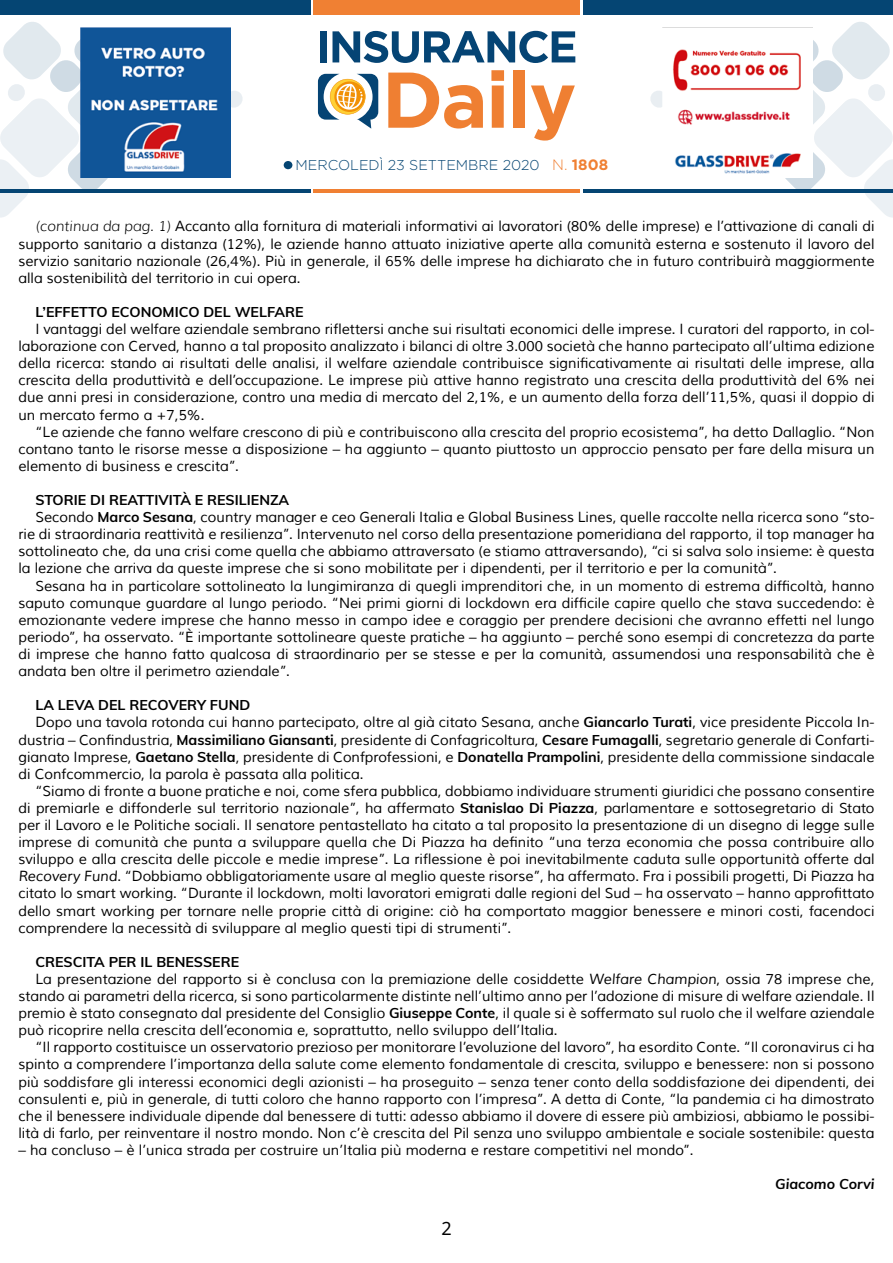
<style>
.page{position:relative;width:893px;height:1263px;background:#fff}
.page>*{position:absolute;margin:0;border:0;box-sizing:border-box;transform-origin:0 0}
.t1{font:18px "Noto Sans";color:#000}
.t2{font:14.25px/17.1px "Muli";color:#000;text-align:justify}
.t3{font:700 14.25px "Muli";color:#000}
.t4{font:300 14.25px "Gotham";color:#054573}
.t5{font:italic 700 14.25px "Muli";color:#000}
.s1{font-size:15px;color:#f08033}
.s2{font-weight:700;font-size:15px;color:#f08033}
.s3{font-weight:300;font-style:italic}
.s4{font-weight:700}
.s5{font-style:italic}
</style>
<div class="page">
<div style="left:583px;top:0;width:310px;height:15px;background:#054573"></div>
<div style="left:314px;top:0;width:266px;height:15px;background:#f08033"></div>
<hr style="left:583px;top:189px;width:310px;height:3px;background:#054573">
<hr style="left:314px;top:189px;width:266px;height:3px;background:#f08033">
<svg style="left:650px;top:91px;width:12px;height:17px"></svg>
<svg style="left:230px;top:90px;width:13px;height:18px"></svg>
<svg style="left:693px;top:22px;width:200px;height:196px"></svg>
<svg style="left:0;top:22px;width:200px;height:196px"></svg>
<svg style="left:318px;top:74px;width:60px;height:55px"></svg>
<svg style="left:388px;top:73px;width:95px;height:56px"></svg>
<svg style="left:491px;top:70px;width:13px;height:58px"></svg>
<div style="left:513px;top:70px;width:12px;height:58px;background:#ef7f32"></div>
<svg style="left:531px;top:85px;width:44px;height:56px"></svg>
<div style="left:320px;top:31px;width:7px;height:31px;background:#054474"></div>
<svg style="left:332px;top:31px;width:243px;height:32px"></svg>
<hr style="left:0;top:189px;width:310px;height:3px;background:#054573">
<div style="left:0;top:0;width:310px;height:15px;background:#054573"></div>
<div style="left:284px;top:161px;width:8px;height:8px;background:#054573;border-radius:50%"></div>
<img style="left:663px;top:27px;width:150px;height:150px">
<img style="left:80px;top:27px;width:150px;height:150px">
<p class="t4" style="left:296px;top:157px;width:314px">MERCOLEDÌ 23 SETTEMBRE 2020 <span class="s1">N.</span> <span class="s2">1808</span></p>
<p class="t2" style="left:18px;top:218px;width:858px;text-indent:17px"><span class="s3">(continua da pag. 1)</span> Accanto alla fornitura di materiali informativi ai lavoratori (80% delle imprese) e l’attivazione di canali di supporto sanitario a distanza (12%), le aziende hanno attuato iniziative aperte alla comunità esterna e sostenuto il lavoro del servizio sanitario nazionale (26,4%). Più in generale, il 65% delle imprese ha dichiarato che in futuro contribuirà maggiormente alla sostenibilità del territorio in cui opera.</p>
<p class="t3" style="left:35px;top:301px;width:270px">L’EFFETTO ECONOMICO DEL WELFARE</p>
<p class="t2" style="left:18px;top:321px;width:858px;text-indent:17px">I vantaggi del welfare aziendale sembrano riflettersi anche sui risultati economici delle imprese. I curatori del rapporto, in col&shy;laborazione con Cerved, hanno a tal proposito analizzato i bilanci di oltre 3.000 società che hanno partecipato all’ultima edizione della ricerca: stando ai risultati delle analisi, il welfare aziendale contribuisce significativamente ai risultati delle imprese, alla crescita della produttività e dell’occupazione. Le imprese più attive hanno registrato una crescita della produttività del 6% nei due anni presi in considerazione, contro una media di mercato del 2,1%, e un aumento della forza dell’11,5%, quasi il doppio di un mercato fermo a +7,5%.</p>
<p class="t2" style="left:18px;top:423px;width:858px;text-indent:17px">“Le aziende che fanno welfare crescono di più e contribuiscono alla crescita del proprio ecosistema”, ha detto Dallaglio. “Non contano tanto le risorse messe a disposizione – ha aggiunto – quanto piuttosto un approccio pensato per fare della misura un elemento di business e crescita”.</p>
<p class="t3" style="left:35px;top:489px;width:255px">STORIE DI REATTIVITÀ E RESILIENZA</p>
<p class="t2" style="left:35px;top:509px;width:841px">Secondo <span class="s4">Marco Sesana</span>, country manager e ceo Generali Italia e Global Business Lines, quelle raccolte nella ricerca sono “sto-</p>
<p class="t2" style="left:18px;top:526px;width:858px">rie di straordinaria reattività e resilienza”. Intervenuto nel corso della presentazione pomeridiana del rapporto, il top manager ha</p>
<p class="t2" style="left:18px;top:543px;width:858px">sottolineato che, da una crisi come quella che abbiamo attraversato (e stiamo attraversando), “ci si salva solo insieme: è questa</p>
<p class="t2" style="left:18px;top:560px;width:760px">la lezione che arriva da queste imprese che si sono mobilitate per i dipendenti, per il territorio e per la comunità”.</p>
<p class="t2" style="left:35px;top:577px;width:841px">Sesana ha in particolare sottolineato la lungimiranza di quegli imprenditori che, in un momento di estrema difficoltà, hanno</p>
<p class="t2" style="left:18px;top:594px;width:858px">saputo comunque guardare al lungo periodo. “Nei primi giorni di lockdown era difficile capire quello che stava succedendo: è</p>
<p class="t2" style="left:18px;top:612px;width:858px">emozionante vedere imprese che hanno messo in campo idee e coraggio per prendere decisioni che avranno effetti nel lungo</p>
<p class="t2" style="left:18px;top:629px;width:858px">periodo”, ha osservato. “È importante sottolineare queste pratiche – ha aggiunto – perché sono esempi di concretezza da parte</p>
<p class="t2" style="left:18px;top:646px;width:858px">di imprese che hanno fatto qualcosa di straordinario per se stesse e per la comunità, assumendosi una responsabilità che è</p>
<p class="t2" style="left:18px;top:663px;width:273px">andata ben oltre il perimetro aziendale”.</p>
<p class="t3" style="left:35px;top:695px;width:216px">LA LEVA DEL RECOVERY FUND</p>
<p class="t2" style="left:35px;top:714px;width:841px">Dopo una tavola rotonda cui hanno partecipato, oltre al già citato Sesana, anche <span class="s4">Giancarlo Turati</span>, vice presidente Piccola In-</p>
<p class="t2" style="left:18px;top:731px;width:858px">dustria – Confindustria, <span class="s4">Massimiliano Giansanti</span>, presidente di Confagricoltura, <span class="s4">Cesare Fumagalli</span>, segretario generale di Confarti-</p>
<p class="t2" style="left:18px;top:748px;width:858px">gianato Imprese, <span class="s4">Gaetano Stella</span>, presidente di Confprofessioni, e <span class="s4">Donatella Prampolini</span>, presidente della commissione sindacale</p>
<p class="t2" style="left:18px;top:765px;width:347px">di Confcommercio, la parola è passata alla politica.</p>
<p class="t2" style="left:35px;top:783px;width:841px">“Siamo di fronte a buone pratiche e noi, come sfera pubblica, dobbiamo individuare strumenti giuridici che possano consentire</p>
<p class="t2" style="left:18px;top:800px;width:858px">di premiarle e diffonderle sul territorio nazionale”, ha affermato <span class="s4">Stanislao Di Piazza</span>, parlamentare e sottosegretario di Stato</p>
<p class="t2" style="left:18px;top:817px;width:858px">per il Lavoro e le Politiche sociali. Il senatore pentastellato ha citato a tal proposito la presentazione di un disegno di legge sulle</p>
<p class="t2" style="left:18px;top:834px;width:858px">imprese di comunità che punta a sviluppare quella che Di Piazza ha definito “una terza economia che possa contribuire allo</p>
<p class="t2" style="left:18px;top:851px;width:858px">sviluppo e alla crescita delle piccole e medie imprese”. La riflessione è poi inevitabilmente caduta sulle opportunità offerte dal</p>
<p class="t2" style="left:18px;top:868px;width:858px"><span class="s5">Recovery Fund</span>. “Dobbiamo obbligatoriamente usare al meglio queste risorse”, ha affermato. Fra i possibili progetti, Di Piazza ha</p>
<p class="t2" style="left:18px;top:885px;width:858px">citato lo smart working. “Durante il lockdown, molti lavoratori emigrati dalle regioni del Sud – ha osservato – hanno approfittato</p>
<p class="t2" style="left:18px;top:902px;width:858px">dello smart working per tornare nelle proprie città di origine: ciò ha comportato maggior benessere e minori costi, facendoci</p>
<p class="t2" style="left:18px;top:919px;width:494px">comprendere la necessità di sviluppare al meglio questi tipi di strumenti”.</p>
<p class="t3" style="left:35px;top:951px;width:205px">CRESCITA PER IL BENESSERE</p>
<p class="t2" style="left:35px;top:971px;width:841px">La presentazione del rapporto si è conclusa con la premiazione delle cosiddette <span class="s5">Welfare Champion</span>, ossia 78 imprese che,</p>
<p class="t2" style="left:18px;top:988px;width:858px">stando ai parametri della ricerca, si sono particolarmente distinte nell’ultimo anno per l’adozione di misure di welfare aziendale. Il</p>
<p class="t2" style="left:18px;top:1005px;width:858px">premio è stato consegnato dal presidente del Consiglio <span class="s4">Giuseppe Conte</span>, il quale si è soffermato sul ruolo che il welfare aziendale</p>
<p class="t2" style="left:18px;top:1022px;width:541px">può ricoprire nella crescita dell’economia e, soprattutto, nello sviluppo dell’Italia.</p>
<p class="t2" style="left:35px;top:1039px;width:841px">“Il rapporto costituisce un osservatorio prezioso per monitorare l’evoluzione del lavoro”, ha esordito Conte. “Il coronavirus ci ha</p>
<p class="t2" style="left:18px;top:1056px;width:858px">spinto a comprendere l’importanza della salute come elemento fondamentale di crescita, sviluppo e benessere: non si possono</p>
<p class="t2" style="left:18px;top:1073px;width:858px">più soddisfare gli interessi economici degli azionisti – ha proseguito – senza tener conto della soddisfazione dei dipendenti, dei</p>
<p class="t2" style="left:18px;top:1090px;width:858px">consulenti e, più in generale, di tutti coloro che hanno rapporto con l’impresa”. A detta di Conte, “la pandemia ci ha dimostrato</p>
<p class="t2" style="left:18px;top:1107px;width:858px">che il benessere individuale dipende dal benessere di tutti: adesso abbiamo il dovere di essere più ambiziosi, abbiamo le possibi-</p>
<p class="t2" style="left:18px;top:1125px;width:858px">lità di farlo, per reinventare il nostro mondo. Non c’è crescita del Pil senza uno sviluppo ambientale e sociale sostenibile: questa</p>
<p class="t2" style="left:18px;top:1142px;width:676px">– ha concluso – è l’unica strada per costruire un’Italia più moderna e restare competitivi nel mondo”.</p>
<p class="t5" style="left:775px;top:1173px;width:101px">Giacomo Corvi</p>
<p class="t1" style="left:441px;top:1216px;width:12px">2</p>
</div>
